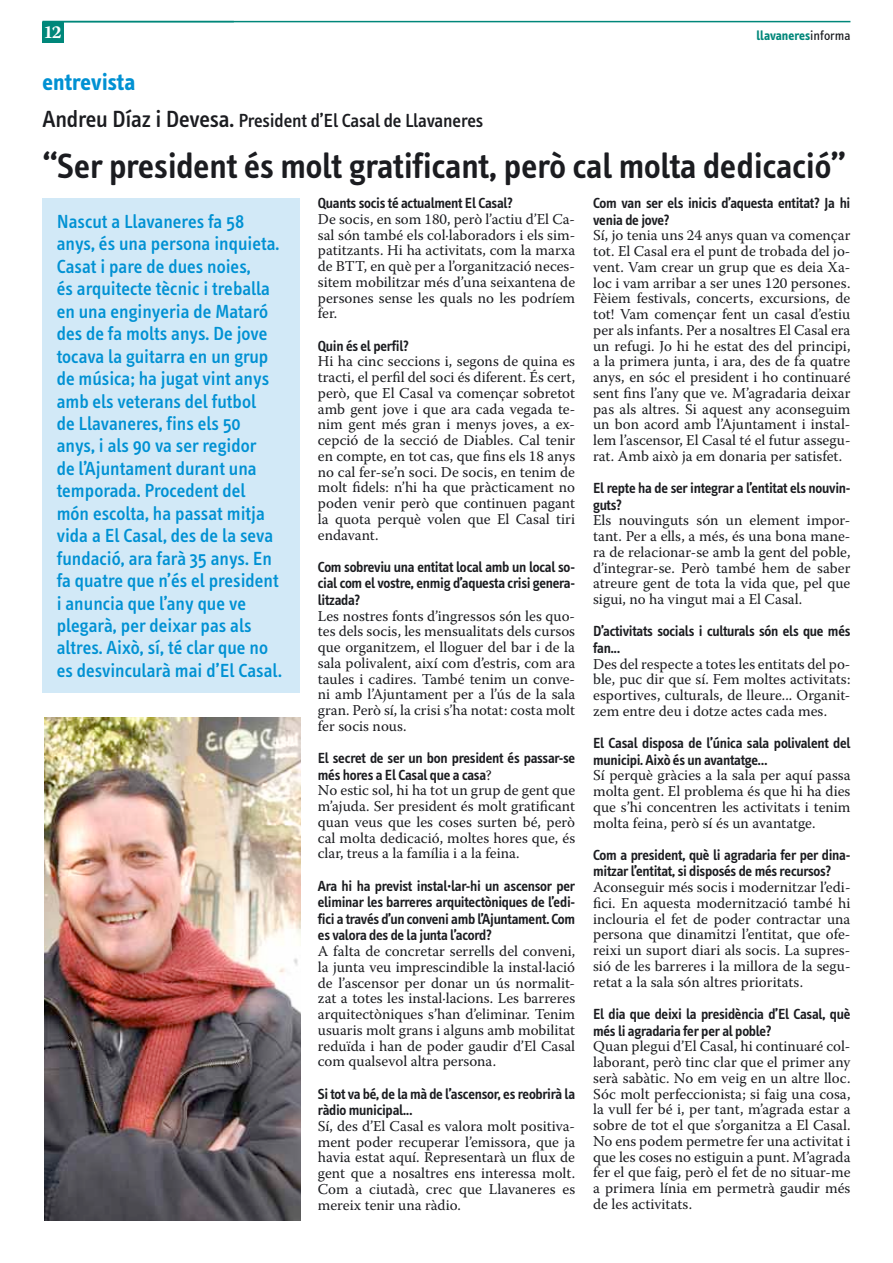
<style>
.page{position:relative;width:893px;height:1263px;background:#fff}
.page>*{position:absolute;margin:0;border:0;box-sizing:border-box;transform-origin:0 0}
.t1{font:600 36px "Info Text";letter-spacing:-.005em;color:#1b1c20}
.t2{font:700 24px "Info Text";color:#0091d3}
.t3{font:500 19.5px/22.5px "Info Text";color:#0091d3}
.t4{font:500 19.5px "Info Text";letter-spacing:-.01em;color:#1b1c20}
.t5{font:700 18px "Warnock Pro";color:#fff}
.t6{font:15px/15.8px "Warnock Pro";color:#1b1c20;text-align:justify}
.t7{font:600 15px/16.5px "Info Text";letter-spacing:-.02em;color:#1b1c20}
.t8{font:700 13.5px "Info Text";color:#00877a}
.s1{font-weight:400;color:#1b1c20}
.s2{font-size:24px}
.s3{font-family:"Warnock Pro";font-weight:400}
</style>
<div class="page">
<hr style="left:43px;top:21px;width:807px;height:1px;background:#00877a">
<div style="left:42px;top:22px;width:22px;height:21px;background:#00877a"></div>
<img style="left:44px;top:717px;width:256px;height:503px">
<div style="left:43px;top:198px;width:257px;height:495px;background:#d2e9f7"></div>
<p class="t5" style="left:44px;top:21px;width:20px">12</p>
<p class="t8" style="left:756px;top:28px;width:95px">llavaneres<span class="s1">informa</span></p>
<h2 class="t2" style="left:43px;top:69px;width:94px">entrevista</h2>
<h3 class="t4" style="left:43px;top:110px;width:442px"><span class="s2">Andreu Díaz i Devesa.</span> President d’El Casal de Llavaneres</h3>
<h1 class="t1" style="left:43px;top:146px;width:805px">“Ser president és molt gratificant, però cal molta dedicació”</h1>
<p class="t3" style="left:57px;top:210px;width:227px">Nascut a Llavaneres fa 58 anys, és una persona inquieta.<br>Casat i pare de dues noies,<br>és arquitecte tècnic i treballa en una enginyeria de Mataró des de fa molts anys. De jove tocava la guitarra en un grup de música; ha jugat vint anys amb els veterans del futbol<br>de Llavaneres, fins els 50 anys, i als 90 va ser regidor<br>de l’Ajuntament durant una temporada. Procedent del món escolta, ha passat mitja vida a El Casal, des de la seva fundació, ara farà 35 anys. En fa quatre que n’és el president i anuncia que l’any que ve plegarà, per deixar pas als altres. Això, sí, té clar que no es desvincularà mai d’El Casal.</p>
<p class="t7" style="left:318px;top:195px;width:197px">Quants socis té actualment El Casal?</p>
<p class="t6" style="left:318px;top:211px;width:259px">De socis, en som 180, però l’actiu d’El Ca&shy;sal són també els col·laboradors i els sim&shy;patitzants. Hi ha activitats, com la marxa de BTT, en què per a l’organització neces&shy;sitem mobilitzar més d’una seixantena de persones sense les quals no les podríem fer.</p>
<p class="t7" style="left:318px;top:338px;width:93px">Quin és el perfil?</p>
<p class="t6" style="left:318px;top:353px;width:259px">Hi ha cinc seccions i, segons de quina es tracti, el perfil del soci és diferent. És cert, però, que El Casal va començar sobretot amb gent jove i que ara cada vegada te&shy;nim gent més gran i menys joves, a ex&shy;cepció de la secció de Diables. Cal tenir en compte, en tot cas, que fins els 18 anys no cal fer-se’n soci. De socis, en tenim de molt fidels: n’hi ha que pràcticament no poden venir però que continuen pagant la quota perquè volen que El Casal tiri endavant.</p>
<p class="t7" style="left:318px;top:559px;width:259px;text-align:justify">Com sobreviu una entitat local amb un local so&shy;cial com el vostre, enmig d’aquesta crisi genera&shy;litzada?</p>
<p class="t6" style="left:318px;top:608px;width:259px">Les nostres fonts d’ingressos són les quo&shy;tes dels socis, les mensualitats dels cursos que organitzem, el lloguer del bar i de la sala polivalent, així com d’estris, com ara taules i cadires. També tenim un conve&shy;ni amb l’Ajuntament per a l’ús de la sala gran. Però sí, la crisi s’ha notat: costa molt fer socis nous.</p>
<p class="t7" style="left:318px;top:750px;width:259px">El secret de ser un bon president és passar-se més hores a El Casal que a casa<span class="s3">?</span></p>
<p class="t6" style="left:318px;top:782px;width:259px">No estic sol, hi ha tot un grup de gent que m’ajuda. Ser president és molt gratificant quan veus que les coses surten bé, però cal molta dedicació, moltes hores que, és clar, treus a la família i a la feina.</p>
<p class="t7" style="left:318px;top:878px;width:259px;text-align:justify">Ara hi ha previst instal·lar-hi un ascensor per eliminar les barreres arquitectòniques de l’edi&shy;fici a través d’un conveni amb l’Ajuntament. Com es valora des de la junta l’acord?</p>
<p class="t6" style="left:318px;top:943px;width:259px">A falta de concretar serrells del conveni, la junta veu imprescindible la instal·lació de l’ascensor per donar un ús normalit&shy;zat a totes les instal·lacions. Les barreres arquitectòniques s’han d’eliminar. Tenim usuaris molt grans i alguns amb mobilitat reduïda i han de poder gaudir d’El Casal com qualsevol altra persona.</p>
<p class="t7" style="left:318px;top:1085px;width:259px">Si tot va bé, de la mà de l’ascensor, es reobrirà la ràdio municipal...</p>
<p class="t6" style="left:318px;top:1118px;width:259px">Sí, des d’El Casal es valora molt positiva&shy;ment poder recuperar l’emissora, que ja havia estat aquí. Representarà un flux de gent que a nosaltres ens interessa molt.<br>Com a ciutadà, crec que Llavaneres es mereix tenir una ràdio.</p>
<p class="t7" style="left:593px;top:195px;width:259px">Com van ser els inicis d’aquesta entitat? Ja hi venia de jove?</p>
<p class="t6" style="left:593px;top:227px;width:259px;text-align:left">Sí, jo tenia uns 24 anys quan va començar tot. El Casal era el punt de trobada del jo&shy;vent. Vam crear un grup que es deia Xa&shy;loc i vam arribar a ser unes 120 persones.<br>Fèiem festivals, concerts, excursions, de tot! Vam començar fent un casal d’estiu per als infants. Per a nosaltres El Casal era un refugi. Jo hi he estat des del principi, a la primera junta, i ara, des de fa quatre anys, en sóc el president i ho continuaré sent fins l’any que ve. M’agradaria deixar pas als altres. Si aquest any aconseguim un bon acord amb l’Ajuntament i instal· lem l’ascensor, El Casal té el futur assegu&shy;rat. Amb això ja em donaria per satisfet.</p>
<p class="t7" style="left:593px;top:480px;width:259px">El repte ha de ser integrar a l’entitat els nouvin&shy;guts?</p>
<p class="t6" style="left:593px;top:512px;width:259px">Els nouvinguts són un element impor&shy;tant. Per a ells, a més, és una bona mane&shy;ra de relacionar-se amb la gent del poble, d’integrar-se. Però també hem de saber atreure gent de tota la vida que, pel que sigui, no ha vingut mai a El Casal.</p>
<p class="t7" style="left:593px;top:623px;width:259px">D’activitats socials i culturals són els que més fan...</p>
<p class="t6" style="left:593px;top:656px;width:259px">Des del respecte a totes les entitats del po&shy;ble, puc dir que sí. Fem moltes activitats: esportives, culturals, de lleure... Organit&shy;zem entre deu i dotze actes cada mes.</p>
<p class="t7" style="left:593px;top:735px;width:259px">El Casal disposa de l’única sala polivalent del municipi. Això és un avantatge...</p>
<p class="t6" style="left:593px;top:767px;width:259px">Sí perquè gràcies a la sala per aquí passa molta gent. El problema és que hi ha dies que s’hi concentren les activitats i tenim molta feina, però sí és un avantatge.</p>
<p class="t7" style="left:593px;top:847px;width:259px">Com a president, què li agradaria fer per dina&shy;mitzar l’entitat, si disposés de més recursos?</p>
<p class="t6" style="left:593px;top:879px;width:259px">Aconseguir més socis i modernitzar l’edi&shy;fici. En aquesta modernització també hi inclouria el fet de poder contractar una persona que dinamitzi l’entitat, que ofe&shy;reixi un suport diari als socis. La supres&shy;sió de les barreres i la millora de la segu&shy;retat a la sala són altres prioritats.</p>
<p class="t7" style="left:593px;top:1006px;width:259px">El dia que deixi la presidència d’El Casal, què més li agradaria fer per al poble?</p>
<p class="t6" style="left:593px;top:1038px;width:259px;text-align:left">Quan plegui d’El Casal, hi continuaré col· laborant, però tinc clar que el primer any serà sabàtic. No em veig en un altre lloc.<br>Sóc molt perfeccionista; si faig una cosa, la vull fer bé i, per tant, m’agrada estar a sobre de tot el que s’organitza a El Casal.<br>No ens podem permetre fer una activitat i que les coses no estiguin a punt. M’agrada fer el que faig, però el fet de no situar-me a primera línia em permetrà gaudir més de les activitats.</p>
</div>
